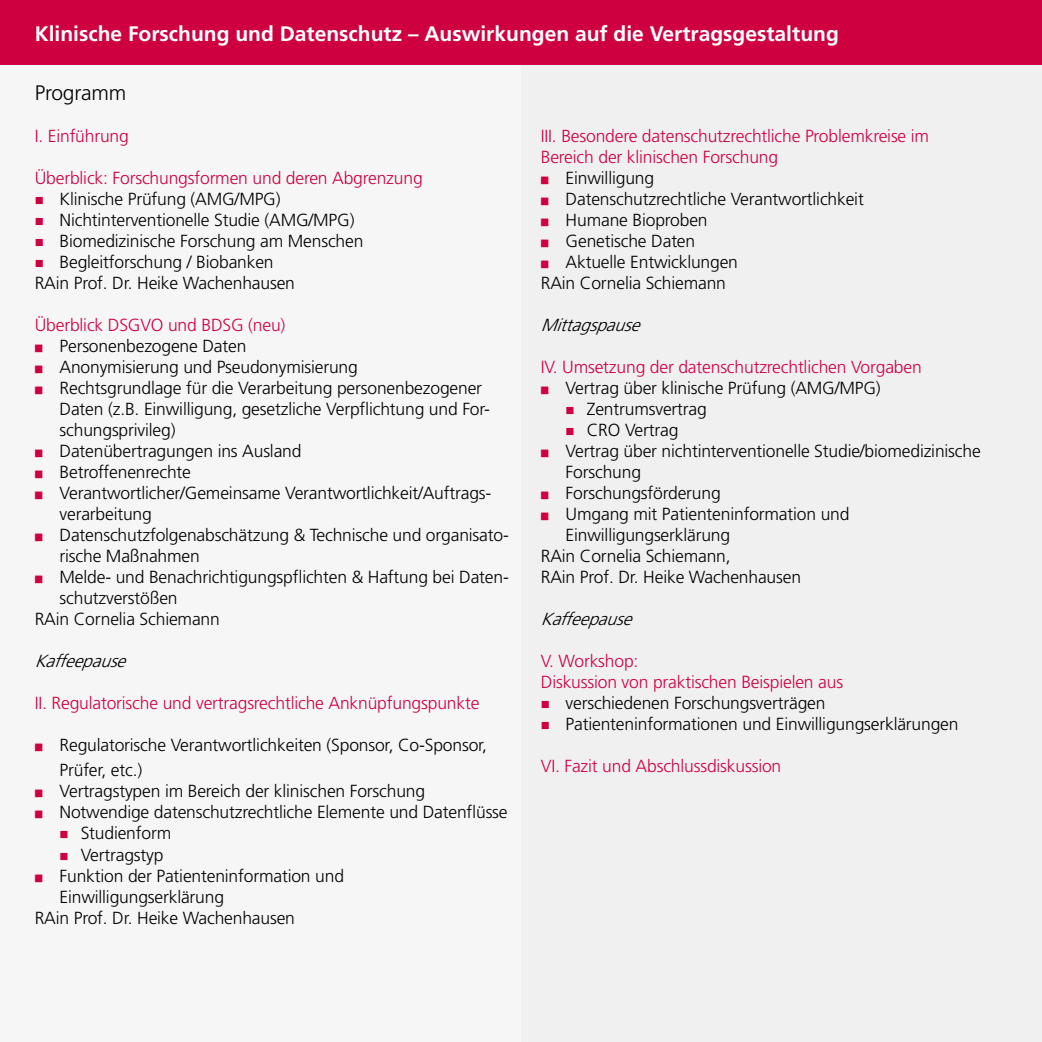
<style>
.page{position:relative;width:1042px;height:1042px;background:#fff}
.page>*{position:absolute;margin:0;border:0;box-sizing:border-box;transform-origin:0 0}
.t1{font:700 21px "Frutiger LT Pro";color:#fff}
.t2{font:300 21px "Frutiger LT Pro";letter-spacing:-.01em;color:#000}
.t3{font:300 17.5px/21px "Frutiger LT Pro";letter-spacing:-.01em;color:#000}
.t4{font:300 17.5px/21px "Frutiger LT Pro";letter-spacing:-.01em;color:#ce0040}
.t5{font:italic 300 17.5px "Frutiger LT Pro";color:#000}
.s1{color:#ce0040}
</style>
<div class="page">
<div style="left:521px;top:64px;width:521px;height:978px;background:#f0f0f1"></div>
<div style="left:0;top:64px;width:521px;height:978px;background:#f6f6f6"></div>
<div style="left:0;top:0;width:1042px;height:64px;background:#ce0040"></div>
<p class="t1" style="left:35px;top:21px;width:805px">Klinische Forschung und Datenschutz – Auswirkungen auf die Vertragsgestaltung</p>
<p class="t2" style="left:35px;top:81px;width:93px">Programm</p>
<p class="t4" style="left:35px;top:126px;width:96px">I. Einführung</p>
<p class="t4" style="left:35px;top:168px;width:389px">Überblick: Forschungsformen und deren Abgrenzung</p>
<p class="t3" style="left:35px;top:189px;width:247px"><span class="s1">■</span> Klinische Prüfung (AMG/MPG)</p>
<p class="t3" style="left:35px;top:210px;width:321px"><span class="s1">■</span> -Nichtinterventionelle Studie (AMG/MPG)</p>
<p class="t3" style="left:35px;top:231px;width:330px"><span class="s1">■</span> -Biomedizinische Forschung am Menschen</p>
<p class="t3" style="left:35px;top:252px;width:262px"><span class="s1">■</span> Begleitforschung / Biobanken<br>RAin Prof. Dr. Heike Wachenhausen</p>
<p class="t4" style="left:35px;top:315px;width:252px">Überblick DSGVO und BDSG (neu)</p>
<p class="t3" style="left:35px;top:336px;width:213px"><span class="s1">■</span> Personenbezogene Daten</p>
<p class="t3" style="left:35px;top:357px;width:325px"><span class="s1">■</span> Anonymisierung und Pseudonymisierung</p>
<p class="t3" style="left:60px;top:378px;width:432px;text-indent:-25px"><span class="s1">■</span> Rechtsgrundlage für die Verarbeitung personenbezogener<br>Daten (z.B. Einwilligung, gesetzliche Verpflichtung und For&shy;schungsprivileg)</p>
<p class="t3" style="left:35px;top:441px;width:268px"><span class="s1">■</span> Datenübertragungen ins Ausland</p>
<p class="t3" style="left:35px;top:462px;width:158px"><span class="s1">■</span> Betroffenenrechte</p>
<p class="t3" style="left:60px;top:483px;width:433px;text-indent:-25px"><span class="s1">■</span> Verantwortlicher/Gemeinsame Verantwortlichkeit/Auftrags&shy;verarbeitung</p>
<p class="t3" style="left:60px;top:525px;width:451px;text-indent:-25px"><span class="s1">■</span> Datenschutzfolgenabschätzung &amp; Technische und organisato&shy;rische Maßnahmen</p>
<p class="t3" style="left:35px;top:567px;width:476px"><span class="s1">■</span> Melde- und Benachrichtigungspflichten &amp; Haftung bei Daten-</p>
<p class="t3" style="left:60px;top:588px;width:120px">schutzverstößen</p>
<p class="t3" style="left:35px;top:609px;width:187px">RAin Cornelia Schiemann</p>
<p class="t5" style="left:35px;top:651px;width:99px">Kaffeepause</p>
<p class="t4" style="left:35px;top:693px;width:446px">II. Regulatorische und vertragsrechtliche Anknüpfungspunkte</p>
<p class="t3" style="left:60px;top:733px;width:429px;line-height:25.2px;text-indent:-25px"><span class="s1">■</span> Regulatorische Verantwortlichkeiten (Sponsor, Co-Sponsor,<br>Prüfer, etc.)</p>
<p class="t3" style="left:35px;top:781px;width:392px"><span class="s1">■</span> Vertragstypen im Bereich der klinischen Forschung</p>
<p class="t3" style="left:35px;top:802px;width:474px"><span class="s1">■</span> Notwendige datenschutzrechtliche Elemente und Datenflüsse</p>
<p class="t3" style="left:60px;top:823px;width:113px"><span class="s1">■</span> Studienform</p>
<p class="t3" style="left:60px;top:844px;width:105px"><span class="s1">■</span> Vertragstyp</p>
<p class="t3" style="left:35px;top:865px;width:311px"><span class="s1">■</span> Funktion der Patienteninformation und</p>
<p class="t3" style="left:60px;top:886px;width:166px">Einwilligungserklärung</p>
<p class="t3" style="left:35px;top:907px;width:262px">RAin Prof. Dr. Heike Wachenhausen</p>
<p class="t4" style="left:541px;top:126px;width:390px">III. Besondere datenschutzrechtliche Problemkreise im<br>Bereich der klinischen Forschung</p>
<p class="t3" style="left:541px;top:168px;width:115px"><span class="s1">■</span> Einwilligung</p>
<p class="t3" style="left:541px;top:189px;width:324px"><span class="s1">■</span> Datenschutzrechtliche Verantwortlichkeit</p>
<p class="t3" style="left:541px;top:210px;width:168px"><span class="s1">■</span> Humane Bioproben</p>
<p class="t3" style="left:541px;top:231px;width:156px"><span class="s1">■</span> Genetische Daten</p>
<p class="t3" style="left:541px;top:252px;width:199px"><span class="s1">■</span> Aktuelle Entwicklungen<br>RAin Cornelia Schiemann</p>
<p class="t5" style="left:541px;top:315px;width:107px">Mittagspause</p>
<p class="t4" style="left:541px;top:357px;width:382px">IV. Umsetzung der datenschutzrechtlichen Vorgaben</p>
<p class="t3" style="left:541px;top:378px;width:341px"><span class="s1">■</span> Vertrag über klinische Prüfung (AMG/MPG)</p>
<p class="t3" style="left:566px;top:399px;width:143px"><span class="s1">■</span> Zentrumsvertrag</p>
<p class="t3" style="left:566px;top:420px;width:114px"><span class="s1">■</span> CRO Vertrag</p>
<p class="t3" style="left:566px;top:441px;width:417px;text-indent:-25px"><span class="s1">■</span> Vertrag über nichtinterventionelle Studie/biomedizinische<br>Forschung</p>
<p class="t3" style="left:541px;top:483px;width:181px"><span class="s1">■</span> Forschungsförderung</p>
<p class="t3" style="left:541px;top:504px;width:310px"><span class="s1">■</span> Umgang mit Patienteninformation und</p>
<p class="t3" style="left:566px;top:525px;width:166px">Einwilligungserklärung</p>
<p class="t3" style="left:541px;top:546px;width:191px">RAin Cornelia Schiemann,</p>
<p class="t3" style="left:541px;top:567px;width:262px">RAin Prof. Dr. Heike Wachenhausen</p>
<p class="t5" style="left:541px;top:609px;width:99px">Kaffeepause</p>
<p class="t4" style="left:541px;top:651px;width:304px">V. Workshop:<br>Diskussion von praktischen Beispielen aus</p>
<p class="t3" style="left:541px;top:693px;width:286px"><span class="s1">■</span> verschiedenen Forschungsverträgen</p>
<p class="t3" style="left:541px;top:714px;width:419px"><span class="s1">■</span> Patienteninformationen und Einwilligungserklärungen</p>
<p class="t4" style="left:541px;top:756px;width:242px">VI. Fazit und Abschlussdiskussion</p>
</div>
